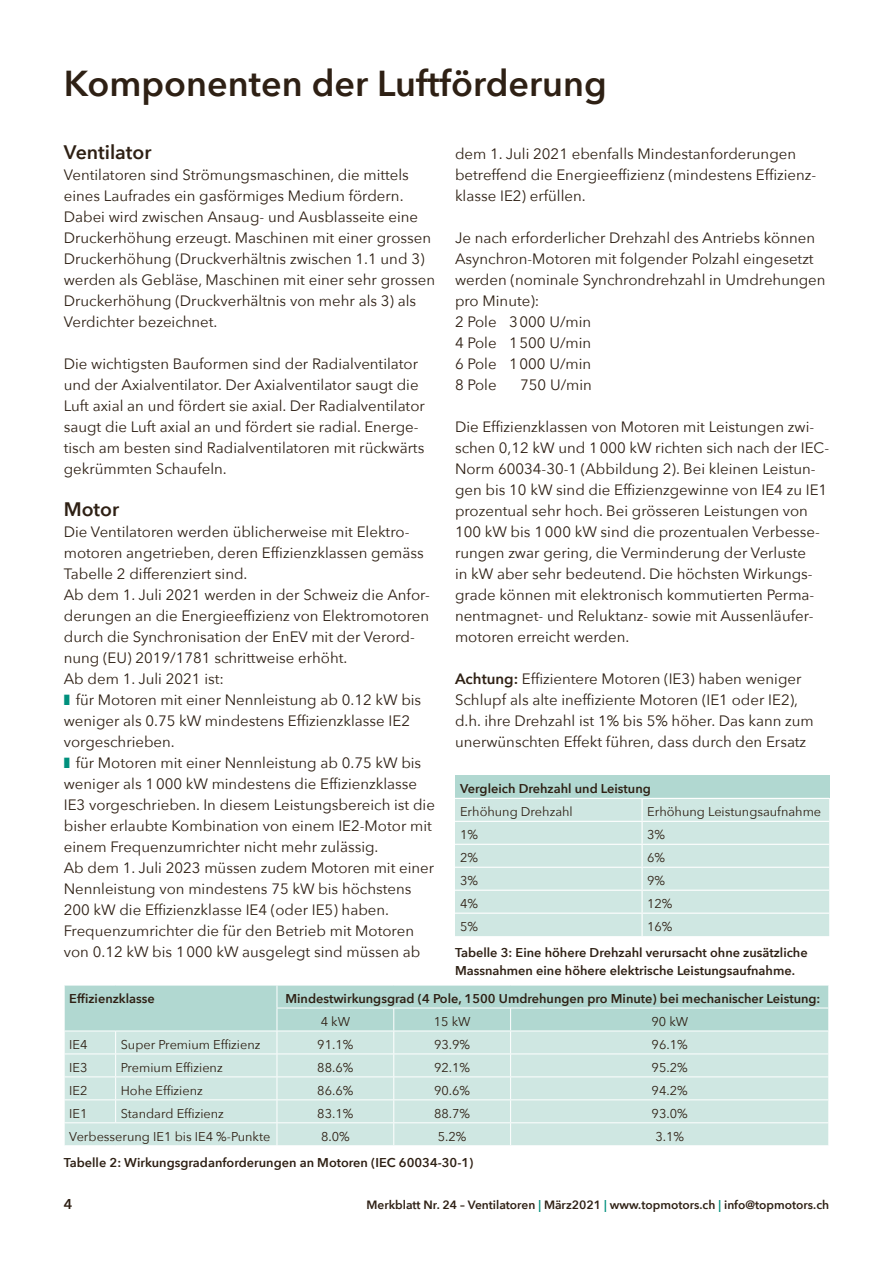
<style>
.page{position:relative;width:893px;height:1263px;background:#fff}
.page>*{position:absolute;margin:0;border:0;box-sizing:border-box;transform-origin:0 0}
.t1{font:600 36px "Avenir Next";color:#2e2014}
.t2{font:600 19.5px "Avenir Next";color:#2e2014}
.t3{font:15px/21px "Avenir Next";color:#2e2014}
.t4{font:600 14.25px "Avenir Next";color:#2e2014}
.t5{font:600 12.75px/18px "Avenir Next";color:#2e2014}
.t6{font:12.75px "Avenir Next";color:#2e2014}
.t7{font:600 12px "Avenir Next";color:#2e2014}
.s1{font-weight:600}
.s2{color:#00907d}
</style>
<div class="page">
<svg style="left:64px;top:985px;width:765px;height:160px;background:#c9e4de"></svg>
<div style="left:455px;top:775px;width:374px;height:23px;background:#b1d8d1"></div>
<div style="left:455px;top:799px;width:374px;height:137px;background:#cfe7e2"></div>
<hr style="left:641px;top:799px;width:2px;height:22px;background:#fff">
<hr style="left:455px;top:821px;width:187px;height:1px;background:#fff">
<hr style="left:642px;top:821px;width:187px;height:1px;background:#fff">
<hr style="left:641px;top:822px;width:2px;height:22px;background:#fff">
<hr style="left:455px;top:844px;width:187px;height:1px;background:#fff">
<hr style="left:642px;top:844px;width:187px;height:1px;background:#fff">
<hr style="left:641px;top:845px;width:2px;height:22px;background:#fff">
<hr style="left:455px;top:867px;width:187px;height:1px;background:#fff">
<hr style="left:642px;top:867px;width:187px;height:1px;background:#fff">
<hr style="left:641px;top:868px;width:2px;height:22px;background:#fff">
<hr style="left:455px;top:890px;width:187px;height:1px;background:#fff">
<hr style="left:642px;top:890px;width:187px;height:1px;background:#fff">
<hr style="left:641px;top:891px;width:2px;height:21px;background:#fff">
<hr style="left:455px;top:912px;width:187px;height:2px;background:#fff">
<hr style="left:642px;top:912px;width:187px;height:2px;background:#fff">
<hr style="left:641px;top:914px;width:2px;height:22px;background:#fff">
<h1 class="t1" style="left:64px;top:53px;width:545px">Komponenten der Luftförderung</h1>
<h2 class="t2" style="left:64px;top:135px;width:89px">Ventilator</h2>
<p class="t3" style="left:64px;top:164px;width:373px">Ventilatoren sind Strömungsmaschinen, die mittels eines Laufrades ein gasförmiges Medium fördern.<br>Dabei wird zwischen Ansaug- und Ausblasseite eine Druckerhöhung erzeugt. Maschinen mit einer grossen Druckerhöhung (Druckverhältnis zwischen 1.1 und 3) werden als Gebläse, Maschinen mit einer sehr grossen Druckerhöhung (Druckverhältnis von mehr als 3) als Verdichter bezeichnet.</p>
<p class="t3" style="left:64px;top:353px;width:363px">Die wichtigsten Bauformen sind der Radialventilator und der Axialventilator. Der Axialventilator saugt die Luft axial an und fördert sie axial. Der Radialventilator saugt die Luft axial an und fördert sie radial. Energe&shy;tisch am besten sind Radialventilatoren mit rückwärts gekrümmten Schaufeln.</p>
<h2 class="t2" style="left:64px;top:492px;width:57px">Motor</h2>
<p class="t3" style="left:64px;top:521px;width:368px">Die Ventilatoren werden üblicherweise mit Elektro&shy;motoren angetrieben, deren Effizienzklassen gemäss Tabelle 2 differenziert sind.<br>Ab dem 1. Juli 2021 werden in der Schweiz die Anfor&shy;derungen an die Energieeffizienz von Elektromotoren durch die Synchronisation der EnEV mit der Verord&shy;nung (EU) 2019/1781 schrittweise erhöht.<br>Ab dem 1. Juli 2021 ist:</p>
<p class="t3" style="left:64px;top:689px;width:359px;text-indent:12px">für Motoren mit einer Nennleistung ab 0.12 kW bis weniger als 0.75 kW mindestens Effizienzklasse IE2 vorgeschrieben.</p>
<p class="t3" style="left:64px;top:752px;width:373px;text-indent:12px">für Motoren mit einer Nennleistung ab 0.75 kW bis weniger als 1000 kW mindestens die Effizienzklasse IE3 vorgeschrieben. In diesem Leistungsbereich ist die bisher erlaubte Kombination von einem IE2-Motor mit einem Frequenzumrichter nicht mehr zulässig.<br>Ab dem 1. Juli 2023 müssen zudem Motoren mit einer Nennleistung von mindestens 75 kW bis höchstens 200 kW die Effizienzklasse IE4 (oder IE5) haben.<br>Frequenzumrichter die für den Betrieb mit Motoren von 0.12 kW bis 1000 kW ausgelegt sind müssen ab</p>
<p class="t3" style="left:455px;top:143px;width:363px">dem 1. Juli 2021 ebenfalls Mindestanforderungen betreffend die Energieeffizienz (mindestens Effizienz&shy;klasse IE2) erfüllen.</p>
<p class="t3" style="left:455px;top:227px;width:372px">Je nach erforderlicher Drehzahl des Antriebs können<br>Asynchron-Motoren mit folgender Polzahl eingesetzt werden (nominale Synchrondrehzahl in Umdrehungen pro Minute):<br>2 Pole 3000 U/min<br>4 Pole 1500 U/min<br>6 Pole 1000 U/min<br>8 Pole</p>
<p class="t3" style="left:520px;top:374px;width:73px">750 U/min</p>
<p class="t3" style="left:455px;top:416px;width:376px">Die Effizienzklassen von Motoren mit Leistungen zwi&shy;schen 0,12 kW und 1000 kW richten sich nach der IEC-Norm 60034-30-1 (Abbildung 2). Bei kleinen Leistun&shy;gen bis 10 kW sind die Effizienzgewinne von IE4 zu IE1 prozentual sehr hoch. Bei grösseren Leistungen von 100 kW bis 1000 kW sind die prozentualen Verbesse&shy;rungen zwar gering, die Verminderung der Verluste<br>in kW aber sehr bedeutend. Die höchsten Wirkungs&shy;grade können mit elektronisch kommutierten Perma&shy;nentmagnet- und Reluktanz- sowie mit Aussenläufer&shy;motoren erreicht werden.</p>
<p class="t3" style="left:455px;top:668px;width:360px"><span class="s1">Achtung:</span> Effizientere Motoren (IE3) haben weniger Schlupf als alte ineffiziente Motoren (IE1 oder IE2), d.h. ihre Drehzahl ist 1% bis 5% höher. Das kann zum unerwünschten Effekt führen, dass durch den Ersatz</p>
<p class="t5" style="left:460px;top:779px;width:192px">Vergleich Drehzahl und Leistung</p>
<p class="t6" style="left:460px;top:801px;width:114px">Erhöhung Drehzahl</p>
<p class="t6" style="left:647px;top:801px;width:176px">Erhöhung Leistungsaufnahme</p>
<p class="t6" style="left:460px;top:824px;width:20px">1%</p>
<p class="t6" style="left:647px;top:824px;width:20px">3%</p>
<p class="t6" style="left:460px;top:847px;width:20px">2%</p>
<p class="t6" style="left:647px;top:847px;width:20px">6%</p>
<p class="t6" style="left:460px;top:870px;width:20px">3%</p>
<p class="t6" style="left:647px;top:870px;width:20px">9%</p>
<p class="t6" style="left:460px;top:893px;width:20px">4%</p>
<p class="t6" style="left:647px;top:893px;width:27px">12%</p>
<p class="t6" style="left:460px;top:916px;width:20px">5%</p>
<p class="t6" style="left:647px;top:916px;width:27px">16%</p>
<p class="t5" style="left:455px;top:943px;width:354px">Tabelle 3: Eine höhere Drehzahl verursacht ohne zusätzliche<br>Massnahmen eine höhere elektrische Leistungsaufnahme.</p>
<p class="t5" style="left:69px;top:989px;width:87px">Effizienzklasse</p>
<p class="t5" style="left:285px;top:989px;width:536px">Mindestwirkungsgrad (4 Pole, 1500 Umdrehungen pro Minute) bei mechanischer Leistung:</p>
<p class="t6" style="left:321px;top:1011px;width:31px">4 kW</p>
<p class="t6" style="left:434px;top:1011px;width:38px">15 kW</p>
<p class="t6" style="left:651px;top:1011px;width:38px">90 kW</p>
<p class="t6" style="left:69px;top:1033px;width:20px">IE4</p>
<p class="t6" style="left:121px;top:1033px;width:141px">Super Premium Effizienz</p>
<p class="t6" style="left:317px;top:1033px;width:38px">91.1%</p>
<p class="t6" style="left:434px;top:1033px;width:38px">93.9%</p>
<p class="t6" style="left:652px;top:1033px;width:38px">96.1%</p>
<p class="t6" style="left:69px;top:1056px;width:20px">IE3</p>
<p class="t6" style="left:121px;top:1056px;width:103px">Premium Effizienz</p>
<p class="t6" style="left:317px;top:1056px;width:38px">88.6%</p>
<p class="t6" style="left:434px;top:1056px;width:38px">92.1%</p>
<p class="t6" style="left:652px;top:1056px;width:38px">95.2%</p>
<p class="t6" style="left:69px;top:1079px;width:20px">IE2</p>
<p class="t6" style="left:121px;top:1079px;width:84px">Hohe Effizienz</p>
<p class="t6" style="left:317px;top:1079px;width:38px">86.6%</p>
<p class="t6" style="left:434px;top:1079px;width:38px">90.6%</p>
<p class="t6" style="left:652px;top:1079px;width:38px">94.2%</p>
<p class="t6" style="left:69px;top:1102px;width:20px">IE1</p>
<p class="t6" style="left:121px;top:1102px;width:105px">Standard Effizienz</p>
<p class="t6" style="left:317px;top:1102px;width:38px">83.1%</p>
<p class="t6" style="left:434px;top:1102px;width:38px">88.7%</p>
<p class="t6" style="left:652px;top:1102px;width:38px">93.0%</p>
<p class="t6" style="left:69px;top:1125px;width:203px">Verbesserung IE1 bis IE4 %-Punkte</p>
<p class="t6" style="left:321px;top:1125px;width:30px">8.0%</p>
<p class="t6" style="left:438px;top:1125px;width:30px">5.2%</p>
<p class="t6" style="left:655px;top:1125px;width:30px">3.1%</p>
<p class="t5" style="left:64px;top:1153px;width:411px">Tabelle 2: Wirkungsgradanforderungen an Motoren (IEC 60034-30-1)</p>
<p class="t4" style="left:64px;top:1191px;width:10px">4</p>
<p class="t7" style="left:366px;top:1194px;width:464px">Merkblatt Nr. 24 – Ventilatoren <span class="s2">|</span> März2021 <span class="s2">|</span> www.topmotors.ch <span class="s2">|</span> info@topmotors.ch</p>
</div>
